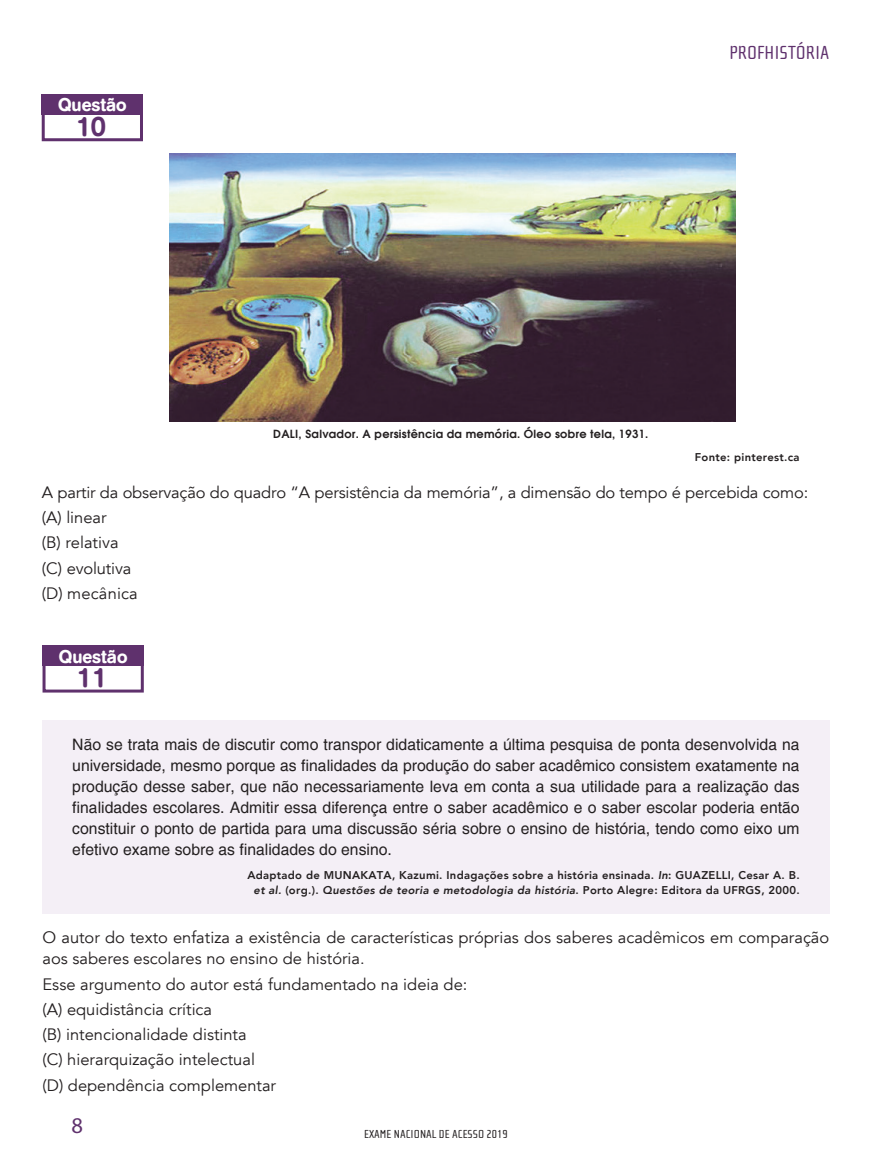
<style>
.page{position:relative;width:872px;height:1170px;background:#fff}
.page>*{position:absolute;margin:0;border:0;box-sizing:border-box;transform-origin:0 0}
.t1{font:500 27px "AG Book Rounded";color:#5f316d}
.t2{font:22.5px "Myriad Pro";color:#5f316d}
.t3{font:19.5px "Cholla Sans";color:#5f316d}
.t4{font:500 18px "AG Book Rounded";color:#fff}
.t5{font:16.5px/25.2px "Avenir";color:#231f20}
.t6{font:15.75px/21px "Helvetica";color:#231f20;text-align:justify}
.t7{font:12px "Cholla Sans";color:#231f20}
.t8{font:800 11.25px/15px "Avenir";letter-spacing:.025em;color:#231f20;text-align:right}
.t9{font:600 11.25px "Avant Garde";letter-spacing:.025em;color:#231f20}
.s1{font-style:italic}
</style>
<div class="page">
<div style="left:42px;top:719px;width:787px;height:194px;background:#f4eff6"></div>
<img style="left:169px;top:153px;width:567px;height:268px">
<div style="left:42px;top:94px;width:101px;height:47px;border:3px solid #5f316d"></div>
<div style="left:42px;top:94px;width:101px;height:20px;background:#5f316d"></div>
<div style="left:43px;top:645px;width:101px;height:47px;border:3px solid #5f316d"></div>
<div style="left:43px;top:645px;width:101px;height:20px;background:#5f316d"></div>
<p class="t4" style="left:58px;top:95px;width:70px">Questão</p>
<h1 class="t1" style="left:76px;top:111px;width:32px">10</h1>
<p class="t3" style="left:729px;top:42px;width:101px">PROFHISTÓRIA</p>
<p class="t9" style="left:273px;top:426px;width:377px">Dali, Salvador. A persistência da memória. Óleo sobre tela, 1931.</p>
<p class="t8" style="left:695px;top:450px;width:106px">Fonte: pinterest.ca</p>
<p class="t5" style="left:42px;top:480px;width:768px">A partir da observação do quadro “A persistência da memória”, a dimensão do tempo é percebida como: (A) linear<br>(B) relativa<br>(C) evolutiva<br>(D) mecânica</p>
<p class="t4" style="left:59px;top:646px;width:70px">Questão</p>
<h1 class="t1" style="left:76px;top:662px;width:32px">11</h1>
<p class="t6" style="left:72px;top:734px;width:729px">Não se trata mais de discutir como transpor didaticamente a última pesquisa de ponta desenvolvida na universidade, mesmo porque as finalidades da produção do saber acadêmico consistem exatamente na produção desse saber, que não necessariamente leva em conta a sua utilidade para a realização das finalidades escolares. Admitir essa diferença entre o saber acadêmico e o saber escolar poderia então constituir o ponto de partida para uma discussão séria sobre o ensino de história, tendo como eixo um efetivo exame sobre as finalidades do ensino.</p>
<p class="t8" style="left:247px;top:867px;width:97px">Adaptado de MUNA</p>
<p class="t8" style="left:360px;top:867px;width:17px">KATA</p>
<p class="t8" style="left:253px;top:867px;width:547px">, Kazumi. Indagações sobre a história ensinada. <span class="s1">In</span>: GUAZELLI, Cesar A. B.<br><span class="s1">et al.</span> (org.). <span class="s1">Questões de teoria e metodologia da história</span>. Porto Alegre: Editora da UFRGS, 2000.</p>
<p class="t5" style="left:43px;top:927px;width:788px;line-height:21px">O autor do texto enfatiza a existência de características próprias dos saberes acadêmicos em comparação aos saberes escolares no ensino de história.</p>
<p class="t5" style="left:43px;top:971px;width:426px">Esse argumento do autor está fundamentado na ideia de: (A) equidistância crítica<br>(B) intencionalidade distinta<br>(C) hierarquização intelectual<br>(D) dependência complementar</p>
<h2 class="t2" style="left:72px;top:1111px;width:13px">8</h2>
<p class="t7" style="left:364px;top:1126px;width:53px">EXAME NACIONA</p>
<p class="t7" style="left:432px;top:1126px;width:37px">L DE ACESSO</p>
<p class="t7" style="left:486px;top:1126px;width:23px">2019</p>
</div>
